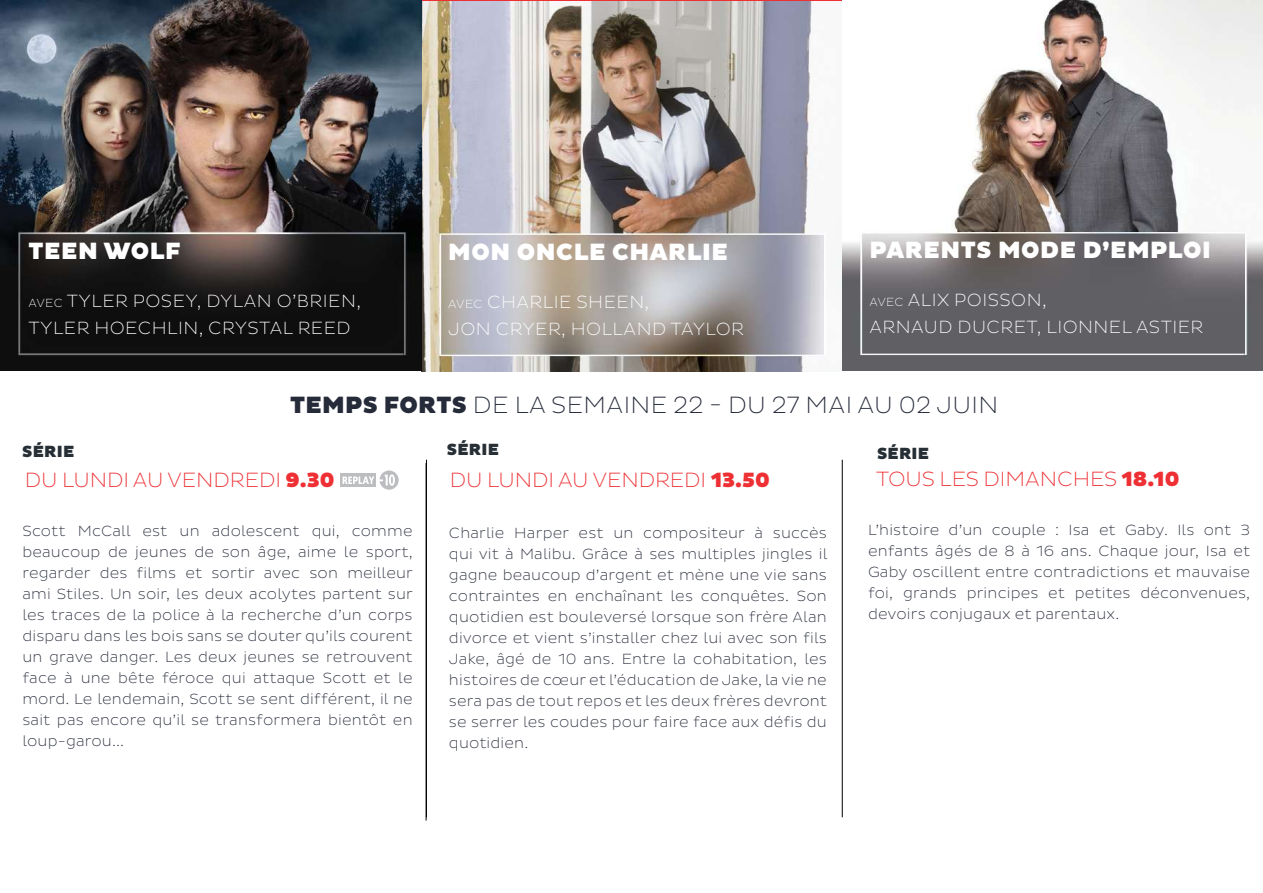
<style>
.page{position:relative;width:1263px;height:893px;background:#fff}
.page>*{position:absolute;margin:0;border:0;box-sizing:border-box;transform-origin:0 0}
.t1{font:900 24px "Pluto Sans";letter-spacing:.025em;color:#fff}
.t2{font:200 24px "Pluto Sans";letter-spacing:.015em;color:#262b39}
.t3{font:200 21px "Pluto Sans";letter-spacing:-.005em;color:#ee3034}
.t4{font:200 18px/27px "Pluto Sans";letter-spacing:.025em;color:#fff}
.t5{font:900 16.5px "Pluto Sans";letter-spacing:.015em;color:#262f35}
.t6{font:200 15px/21px "Pluto Sans";letter-spacing:.01em;color:#262b39;text-align:justify}
.s1{font-size:12px}
.s2{font-weight:900}
</style>
<div class="page">
<hr style="left:426px;top:460px;width:1px;height:357px;background:#000">
<img style="left:421px;top:0;width:842px;height:371px">
<hr style="left:426px;top:463px;width:1px;height:357px;background:#000">
<hr style="left:842px;top:460px;width:1px;height:357px;background:#000">
<img style="left:421px;top:1px;width:421px;height:370px">
<img style="left:0;top:0;width:421px;height:371px">
<svg style="left:379px;top:470px;width:20px;height:20px"></svg>
<img style="left:340px;top:473px;width:35px;height:13px">
<h1 class="t1" style="left:29px;top:237px;width:154px">TEEN WOLF</h1>
<p class="t4" style="left:28px;top:288px;width:334px"><span class="s1">AVEC</span> TYLER POSEY, DYLAN O’BRIEN,<br>TYLER HOECHLIN, CRYSTAL REED</p>
<p class="t4" style="left:29px;top:312px;width:353px"><span class="s1">PRÉSENTÉE PAR</span> JEAN-MARC MORANDINI</p>
<h1 class="t1" style="left:448px;top:238px;width:281px">MON ONCLE CHARLIE</h1>
<p class="t4" style="left:448px;top:288px;width:297px"><span class="s1">AVEC</span> CHARLIE SHEEN,<br>JON CRYER, HOLLAND TAYLOR</p>
<h1 class="t1" style="left:869px;top:236px;width:343px">PARENTS MODE D’EMPLOI</h1>
<p class="t4" style="left:869px;top:286px;width:335px"><span class="s1">AVEC</span> ALIX POISSON,<br>ARNAUD DUCRET, LIONNEL ASTIER</p>
<p class="t5" style="left:22px;top:441px;width:54px">SÉRIE</p>
<h1 class="t2" style="left:290px;top:391px;width:710px"><span class="s2">TEMPS FORTS</span> DE LA SEMAINE 22 - DU 27 MAI AU 02 JUIN</h1>
<p class="t5" style="left:447px;top:440px;width:54px">SÉRIE</p>
<p class="t5" style="left:877px;top:444px;width:54px">SÉRIE</p>
<h2 class="t3" style="left:25px;top:468px;width:311px">DU LUNDI AU VENDREDI <span class="s2">9.30</span></h2>
<p class="t6" style="left:22px;top:521px;width:392px">Scott McCall est un adolescent qui, comme beaucoup de jeunes de son âge, aime le sport, regarder des films et sortir avec son meilleur ami Stiles. Un soir, les deux acolytes partent sur les traces de la police à la recherche d’un corps disparu dans les bois sans se douter qu’ils courent un grave danger. Les deux jeunes se retrouvent face à une bête féroce qui attaque Scott et le mord. Le lendemain, Scott se sent différent, il ne sait pas encore qu’il se transformera bientôt en loup-garou...</p>
<h2 class="t3" style="left:450px;top:468px;width:322px">DU LUNDI AU VENDREDI <span class="s2">13.50</span></h2>
<p class="t6" style="left:449px;top:522px;width:380px">Charlie Harper est un compositeur à succès qui vit à Malibu. Grâce à ses multiples jingles il gagne beaucoup d’argent et mène une vie sans contraintes en enchaînant les conquêtes. Son quotidien est bouleversé lorsque son frère Alan divorce et vient s’installer chez lui avec son fils Jake, âgé de 10 ans. Entre la cohabitation, les histoires de cœur et l’éducation de Jake, la vie ne sera pas de tout repos et les deux frères devront se serrer les coudes pour faire face aux défis du quotidien.</p>
<h2 class="t3" style="left:876px;top:467px;width:305px">TOUS LES DIMANCHES <span class="s2">18.10</span></h2>
<p class="t6" style="left:868px;top:519px;width:384px">L’histoire d’un couple : Isa et Gaby. Ils ont 3 enfants âgés de 8 à 16 ans. Chaque jour, Isa et Gaby oscillent entre contradictions et mauvaise foi, grands principes et petites déconvenues, devoirs conjugaux et parentaux.</p>
</div>
